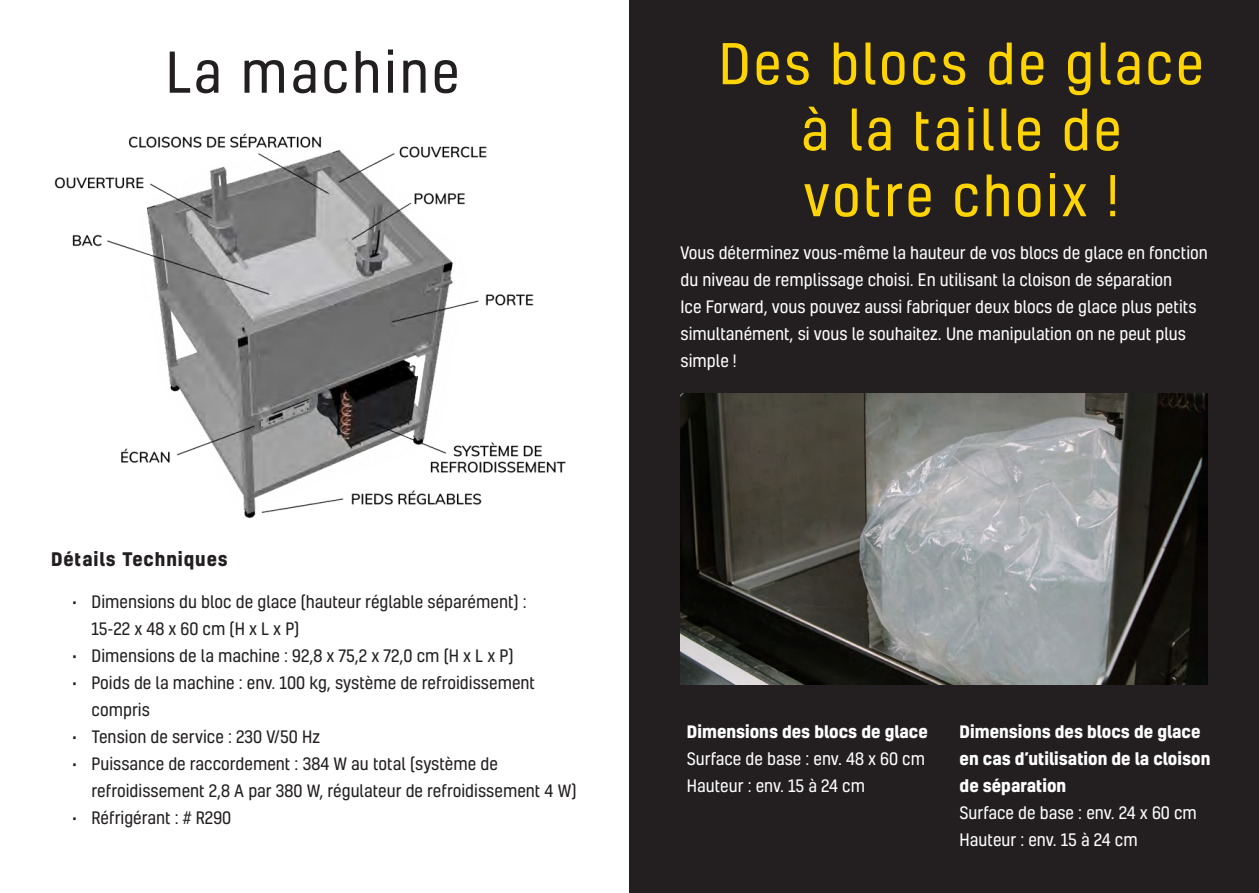
<style>
.page{position:relative;width:1259px;height:893px;background:#fff}
.page>*{position:absolute;margin:0;border:0;box-sizing:border-box;transform-origin:0 0}
.t1{font:54px/66px "Kelson";letter-spacing:.05em;color:#fed503;text-align:center}
.t2{font:54px "Kelson";letter-spacing:.05em;color:#231f20}
.t3{font:700 18px "Kelson";letter-spacing:.05em;color:#231f20}
.t4{font:16.5px/27px "Kelson";color:#fff}
.t5{font:16.5px/27px "Kelson";color:#231f20}
.t6{font:700 16.5px/27px "Kelson";color:#fff}
</style>
<div class="page">
<div style="left:629px;top:0;width:630px;height:893px;background:#231f20"></div>
<img style="left:54px;top:133px;width:512px;height:385px">
<img style="left:680px;top:393px;width:528px;height:292px">
<h1 class="t2" style="left:166px;top:37px;width:295px">La machine</h1>
<h1 class="t1" style="left:719px;top:30px;width:486px">Des blocs de glace à la taille de<br>votre choix !</h1>
<p class="t4" style="left:680px;top:239px;width:529px">Vous déterminez vous-même la hauteur de vos blocs de glace en fonction du niveau de remplissage choisi. En utilisant la cloison de séparation<br>Ice Forward, vous pouvez aussi fabriquer deux blocs de glace plus petits simultanément, si vous le souhaitez. Une manipulation on ne peut plus simple !</p>
<p class="t3" style="left:51px;top:546px;width:178px">Détails Techniques</p>
<p class="t5" style="left:92px;top:588px;width:437px;text-indent:-20px">• Dimensions du bloc de glace (hauteur réglable séparément) :<br>15-22 x 48 x 60 cm (H x L x P)</p>
<p class="t5" style="left:72px;top:641px;width:443px">• Dimensions de la machine : 92,8 x 75,2 x 72,0 cm (H x L x P)</p>
<p class="t5" style="left:92px;top:668px;width:445px;text-indent:-20px">• Poids de la machine : env. 100 kg, système de refroidissement compris</p>
<p class="t5" style="left:72px;top:722px;width:249px">• Tension de service : 230 V/50 Hz</p>
<p class="t5" style="left:92px;top:749px;width:486px;text-indent:-20px">• Puissance de raccordement : 384 W au total (système de refroidissement 2,8 A par 380 W, régulateur de refroidissement 4 W)</p>
<p class="t5" style="left:72px;top:803px;width:161px">• Réfrigérant : # R290</p>
<p class="t6" style="left:687px;top:717px;width:242px">Dimensions des blocs de glace</p>
<p class="t4" style="left:687px;top:745px;width:240px">Surface de base : env. 48 x 60 cm<br>Hauteur : env. 15 à 24 cm</p>
<p class="t6" style="left:959px;top:717px;width:252px">Dimensions des blocs de glace en cas d’utilisation de la cloison de séparation</p>
<p class="t4" style="left:959px;top:799px;width:239px">Surface de base : env. 24 x 60 cm<br>Hauteur : env. 15 à 24 cm</p>
</div>
